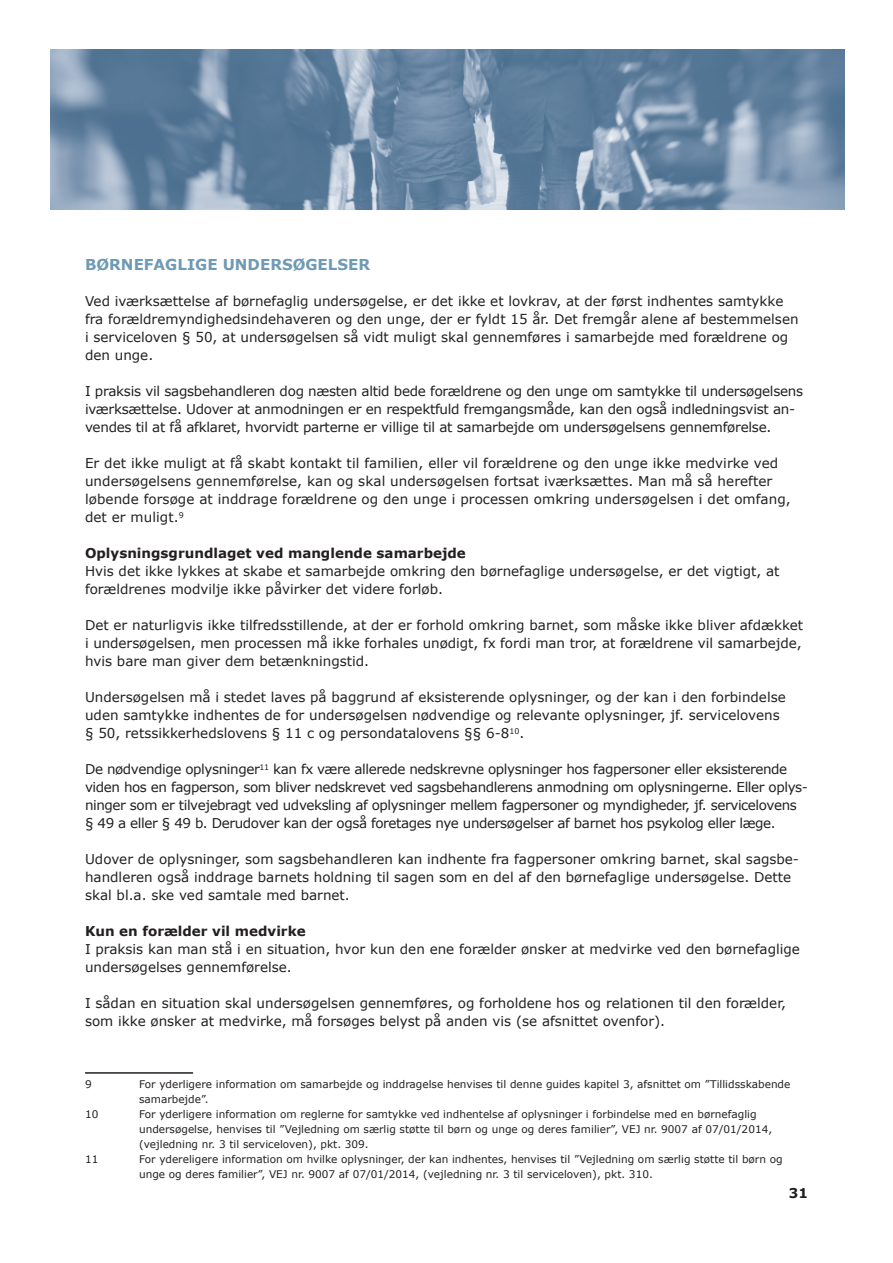
<style>
.page{position:relative;width:893px;height:1263px;background:#fff}
.page>*{position:absolute;margin:0;border:0;box-sizing:border-box;transform-origin:0 0}
.t1{font:700 15px "Verdana";color:#6f9ab5}
.t2{font:13.5px/18px "Verdana";color:#231f20}
.t3{font:13.5px/18px "Verdana";letter-spacing:-.03em;color:#231f20}
.t4{font:13.5px/18px "Verdana";letter-spacing:-.02em;color:#231f20}
.mellemrubrik{font:700 13.5px "Verdana";color:#231f20}
.Footnote_text{font:10.5px/15px "Verdana";color:#231f20}
</style>
<div class="page">
<hr style="left:85px;top:1072px;width:108px;height:2px;background:#231f20">
<img style="left:50px;top:50px;width:794px;height:160px">
<p class="t1" style="left:85px;top:254px;width:286px">BØRNEFAGLIGE UNDERSØGELSER</p>
<p class="t2" style="left:85px;top:292px;width:715px">Ved iværksættelse af børnefaglig undersøgelse, er det ikke et lovkrav, at der først indhentes samtykke fra forældremyndighedsindehaveren og den unge, der er fyldt 15 år. Det fremgår alene af bestemmelsen i serviceloven § 50, at undersøgelsen så vidt muligt skal gennemføres i samarbejde med forældrene og den unge.</p>
<p class="t4" style="left:85px;top:382px;width:720px">I praksis vil sagsbehandleren dog næsten altid bede forældrene og den unge om samtykke til undersøgelsens iværksættelse. Udover at anmodningen er en respektfuld fremgangsmåde, kan den også indledningsvist an&shy;vendes til at få afklaret, hvorvidt parterne er villige til at samarbejde om undersøgelsens gennemførelse.</p>
<p class="t2" style="left:85px;top:454px;width:707px">Er det ikke muligt at få skabt kontakt til familien, eller vil forældrene og den unge ikke medvirke ved undersøgelsens gennemførelse, kan og skal undersøgelsen fortsat iværksættes. Man må så herefter løbende forsøge at inddrage forældrene og den unge i processen omkring undersøgelsen i det omfang, det er muligt.<sup>9</sup></p>
<p class="mellemrubrik" style="left:85px;top:544px;width:382px">Oplysningsgrundlaget ved manglende samarbejde</p>
<p class="t2" style="left:85px;top:562px;width:696px">Hvis det ikke lykkes at skabe et samarbejde omkring den børnefaglige undersøgelse, er det vigtigt, at forældrenes modvilje ikke påvirker det videre forløb.</p>
<p class="t2" style="left:85px;top:616px;width:720px;text-align:justify">Det er naturligvis ikke tilfredsstillende, at der er forhold omkring barnet, som måske ikke bliver afdækket i undersøgelsen, men processen må ikke forhales unødigt, fx fordi man tror, at forældrene vil samarbejde, hvis bare man giver dem betænkningstid.</p>
<p class="t2" style="left:85px;top:688px;width:702px">Undersøgelsen må i stedet laves på baggrund af eksisterende oplysninger, og der kan i den forbindelse uden samtykke indhentes de for undersøgelsen nødvendige og relevante oplysninger, jf. servicelovens § 50, retssikkerhedslovens § 11 c og persondatalovens §§ 6-8<sup>10</sup>.</p>
<p class="t3" style="left:85px;top:760px;width:724px">De nødvendige oplysninger<sup>11</sup> kan fx være allerede nedskrevne oplysninger hos fagpersoner eller eksisterende viden hos en fagperson, som bliver nedskrevet ved sagsbehandlerens anmodning om oplysningerne. Eller oplys&shy;ninger som er tilvejebragt ved udveksling af oplysninger mellem fagpersoner og myndigheder, jf. servicelovens § 49 a eller § 49 b. Derudover kan der også foretages nye undersøgelser af barnet hos psykolog eller læge.</p>
<p class="t2" style="left:85px;top:850px;width:715px">Udover de oplysninger, som sagsbehandleren kan indhente fra fagpersoner omkring barnet, skal sagsbe&shy;handleren også inddrage barnets holdning til sagen som en del af den børnefaglige undersøgelse. Dette skal bl.a. ske ved samtale med barnet.</p>
<p class="mellemrubrik" style="left:85px;top:922px;width:222px">Kun en forælder vil medvirke</p>
<p class="t2" style="left:85px;top:940px;width:716px">I praksis kan man stå i en situation, hvor kun den ene forælder ønsker at medvirke ved den børnefaglige undersøgelses gennemførelse.</p>
<p class="t2" style="left:85px;top:994px;width:703px">I sådan en situation skal undersøgelsen gennemføres, og forholdene hos og relationen til den forælder, som ikke ønsker at medvirke, må forsøges belyst på anden vis (se afsnittet ovenfor).</p>
<p class="Footnote_text" style="left:85px;top:1076px;width:8px">9</p>
<p class="Footnote_text" style="left:139px;top:1076px;width:653px">For yderligere information om samarbejde og inddragelse henvises til denne guides kapitel 3, afsnittet om ”Tillidsskabende samarbejde”.</p>
<p class="Footnote_text" style="left:85px;top:1106px;width:15px">10</p>
<p class="Footnote_text" style="left:139px;top:1106px;width:635px">For yderligere information om reglerne for samtykke ved indhentelse af oplysninger i forbindelse med en børnefaglig undersøgelse, henvises til ”Vejledning om særlig støtte til børn og unge og deres familier”, VEJ nr. 9007 af 07/01/2014, (vejledning nr. 3 til serviceloven), pkt. 309.</p>
<p class="Footnote_text" style="left:85px;top:1151px;width:15px">11</p>
<p class="Footnote_text" style="left:139px;top:1151px;width:645px">For ydereligere information om hvilke oplysninger, der kan indhentes, henvises til ”Vejledning om særlig støtte til børn og unge og deres familier”, VEJ nr. 9007 af 07/01/2014, (vejledning nr. 3 til serviceloven), pkt. 310.</p>
<p class="mellemrubrik" style="left:789px;top:1183px;width:21px">31</p>
</div>
